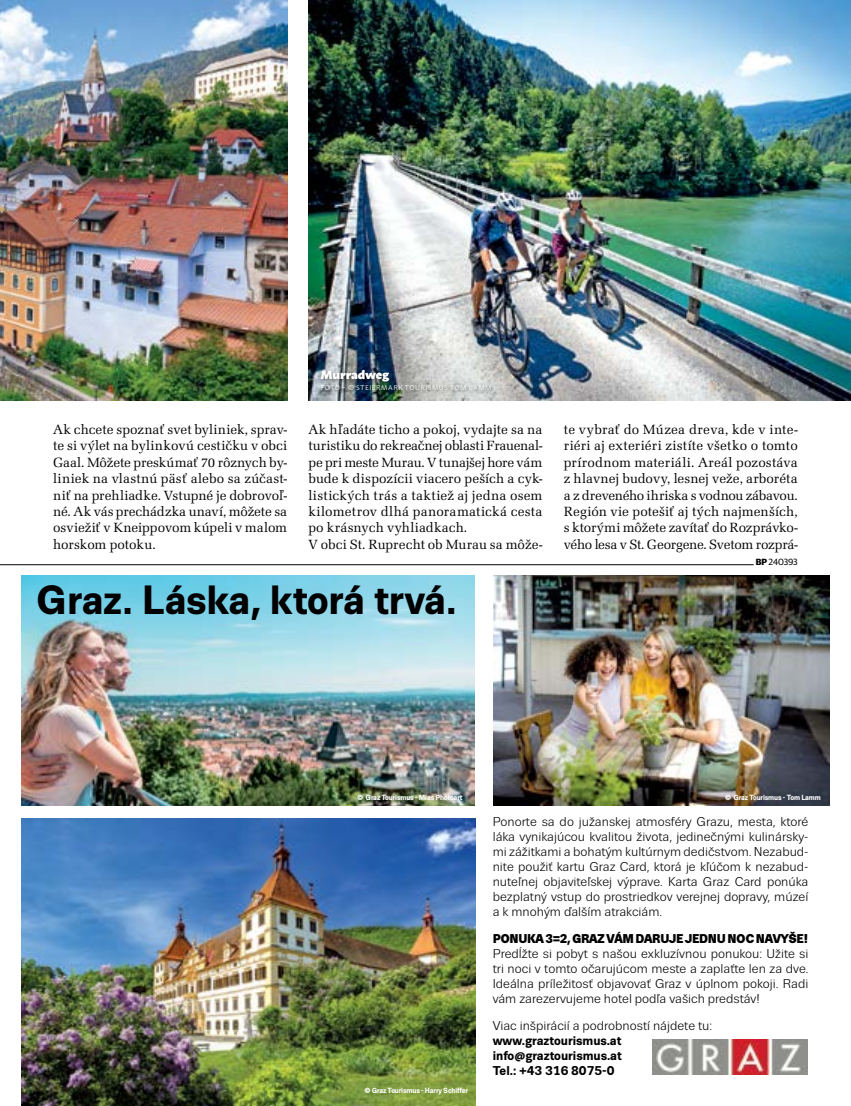
<style>
.page{position:relative;width:851px;height:1106px;background:#fff}
.page>*{position:absolute;margin:0;border:0;box-sizing:border-box;transform-origin:0 0}
.t1{font:700 40.8px "Trivia Sans";letter-spacing:-.005em;color:#000}
.t2{font:13.8px/16.5px "Latino URW";color:#000;text-align:justify}
.t3{font:12.75px/15px "Trivia Sans";color:#000;text-align:justify}
.t4{font:700 12.75px/15px "Trivia Sans";color:#000;text-align:justify}
.t5{font:900 12.75px "Trivia Sans";letter-spacing:-.03em;color:#000;scale:.95 1}
.t6{font:900 12px "Macho";letter-spacing:-.01em;color:#fff}
.t7{font:9px "Guardian Sans";letter-spacing:-.02em;color:#000}
.t8{font:700 7.5px "Trivia Sans";letter-spacing:-.02em;color:#fff;scale:.95 1}
.t9{font:6.75px "Macho";letter-spacing:.07em;color:#fff}
.s1{font-weight:700}
</style>
<div class="page">
<img style="left:21px;top:575px;width:454px;height:230px">
<img style="left:21px;top:818px;width:454px;height:288px">
<img style="left:652px;top:1039px;width:155px;height:35px">
<img style="left:493px;top:575px;width:336px;height:230px">
<hr style="left:0;top:564px;width:753px;height:1px;background:#000">
<img style="left:0;top:0;width:287px;height:401px">
<img style="left:308px;top:0;width:542px;height:401px">
<div style="left:317px;top:367px;width:179px;height:28px;background:#000;opacity:.6"></div>
<p class="t6" style="left:320px;top:364px;width:70px">Murradweg</p>
<p class="t9" style="left:320px;top:381px;width:172px">FOTO – © STEIERMARK TOURISMUS TOM LAMM</p>
<p class="t2" style="left:53px;top:421px;width:235px">Ak chcete spoznať svet byliniek, sprav&shy;te si výlet na bylinkovú cestičku v obci Gaal. Môžete preskúmať 70 rôznych by&shy;liniek na vlastnú päsť alebo sa zúčast&shy;niť na prehliadke. Vstupné je dobrovoľ&shy;né. Ak vás prechádzka unaví, môžete sa osviežiť v Kneippovom kúpeli v malom horskom potoku.</p>
<p class="t2" style="left:308px;top:421px;width:235px;text-align:left">Ak hľadáte ticho a pokoj, vydajte sa na turistiku do rekreačnej oblasti Frauenal&shy;pe pri meste Murau. V tunajšej hore vám bude k dispozícii viacero peších a cyk&shy;listických trás a taktiež aj jedna osem kilometrov dlhá panoramatická cesta po krásnych vyhliadkach.<br>V obci St. Ruprecht ob Murau sa môže-</p>
<p class="t2" style="left:563px;top:421px;width:235px">te vybrať do Múzea dreva, kde v inte&shy;riéri aj exteriéri zistíte všetko o tomto prírodnom materiáli. Areál pozostáva z hlavnej budovy, lesnej veže, arboréta a z dreveného ihriska s vodnou zábavou.<br>Región vie potešiť aj tých najmenších, s ktorými môžete zavítať do Rozprávko&shy;vého lesa v St. Georgene. Svetom rozprá-</p>
<h1 class="t1" style="left:36px;top:578px;width:422px">Graz. Láska, ktorá trvá.</h1>
<p class="t7" style="left:755px;top:555px;width:44px"><span class="s1">BP</span> 240393</p>
<p class="t8" style="left:357px;top:793px;width:112px">© Graz Tourismus - Mias Photoart</p>
<p class="t8" style="left:364px;top:1086px;width:110px">© Graz Tourismus - Harry Schiffer</p>
<p class="t8" style="left:724px;top:793px;width:102px">© Graz Tourismus - Tom Lamm</p>
<p class="t3" style="left:492px;top:814px;width:317px">Ponorte sa do južanskej atmosféry Grazu, mesta, ktoré láka vynikajúcou kvalitou života, jedinečnými kulinársky&shy;mi zážitkami a bohatým kultúrnym dedičstvom. Nezabud&shy;nite použiť kartu Graz Card, ktorá je kľúčom k nezabud&shy;nuteľnej objaviteľskej výprave. Karta Graz Card ponúka bezplatný vstup do prostriedkov verejnej dopravy, múzeí a k mnohým ďalším atrakciám.</p>
<p class="t5" style="left:492px;top:931px;width:334px">PONUKA 3=2, GRAZ VÁM DARUJE JEDNU NOC NAVYŠE!</p>
<p class="t3" style="left:492px;top:946px;width:317px">Predĺžte si pobyt s našou exkluzívnou ponukou: Užite si tri noci v tomto očarujúcom meste a zaplaťte len za dve.<br>Ideálna príležitosť objavovať Graz v úplnom pokoji. Radi vám zarezervujeme hotel podľa vašich predstáv!</p>
<p class="t3" style="left:492px;top:1018px;width:221px">Viac inšpirácií a podrobností nájdete tu:</p>
<p class="t4" style="left:492px;top:1033px;width:130px">www.graztourismus.at info@graztourismus.at Tel.: +43 316 8075-0</p>
</div>
